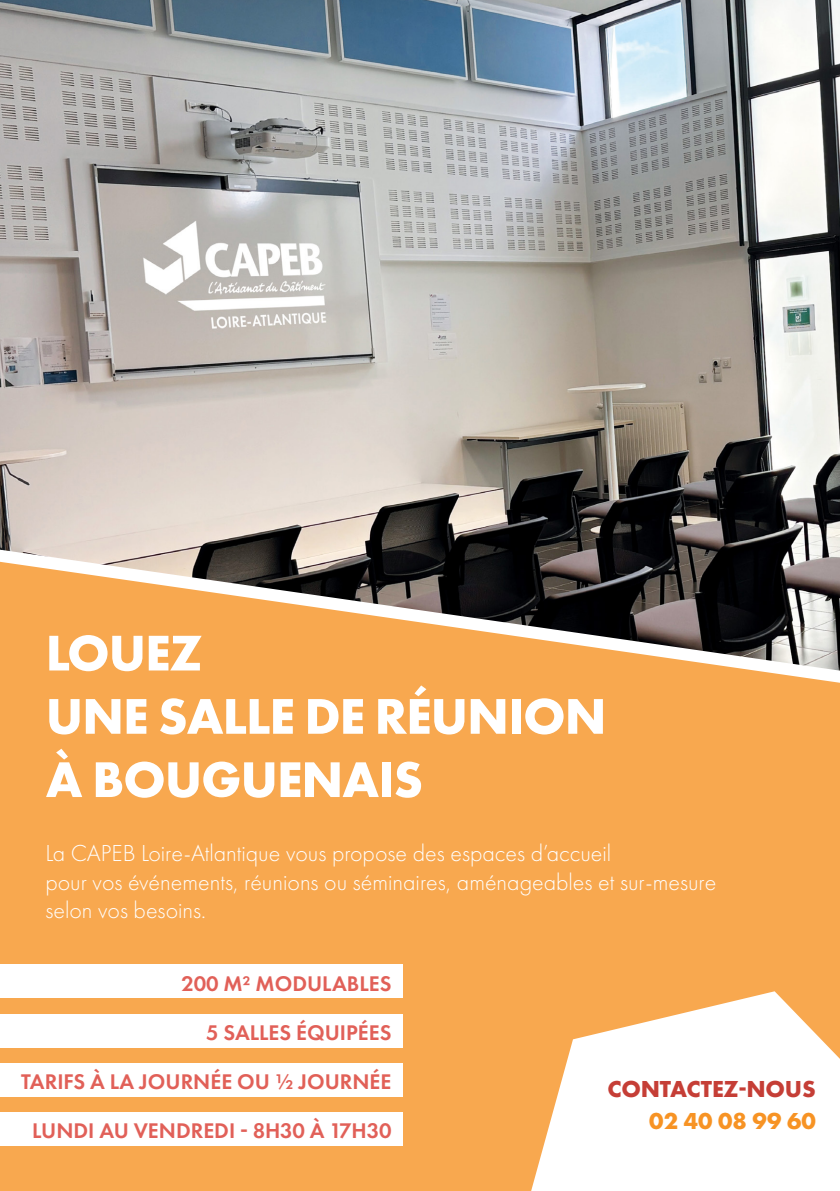
<style>
.page{position:relative;width:840px;height:1191px;background:#fff}
.page>*{position:absolute;margin:0;border:0;box-sizing:border-box;transform-origin:0 0}
.t1{font:700 52px "Futura PT";letter-spacing:-.02em;color:#fff}
.t2{font:300 24px "Futura PT";color:#fff}
.t3{font:700 24px "Futura PT";letter-spacing:-.01em;color:#c53e36}
.t4{font:700 24px "Futura PT";color:#f79324}
.t5{font:600 22px "Futura PT";color:#e16058}
.s1{color:#e16057}
</style>
<div class="page">
<div style="left:0;top:692px;width:839px;height:499px;background:#f8a84f"></div>
<svg style="left:531px;top:991px;width:308px;height:200px"></svg>
<div style="left:0;top:964px;width:403px;height:34px;background:#fff"></div>
<div style="left:0;top:1013px;width:403px;height:34px;background:#fff"></div>
<div style="left:0;top:1062px;width:403px;height:34px;background:#fff"></div>
<div style="left:0;top:1112px;width:403px;height:34px;background:#fff"></div>
<img style="left:0;top:0;width:839px;height:541px">
<svg style="left:0;top:541px;width:839px;height:151px;background:#a88157"></svg>
<p class="t1" style="left:46px;top:619px;width:158px">LOUEZ</p>
<p class="t1" style="left:46px;top:683px;width:562px">UNE SALLE DE RÉUNION</p>
<p class="t1" style="left:46px;top:746px;width:379px">À BOUGUENAIS</p>
<p class="t2" style="left:45px;top:839px;width:567px">La CAPEB Loire-Atlantique vous propose des espaces d’accueil</p>
<p class="t2" style="left:45px;top:868px;width:672px">pour vos événements, réunions ou séminaires, aménageables et sur-mesure</p>
<p class="t2" style="left:45px;top:896px;width:162px">selon vos besoins.</p>
<p class="t5" style="left:181px;top:969px;width:211px">200 M² MODULABLES</p>
<p class="t5" style="left:206px;top:1018px;width:187px">5 SALLES ÉQUIPÉES</p>
<p class="t5" style="left:21px;top:1067px;width:372px">TARIFS À LA JOURNÉE OU <span class="s1">½ JOURNÉE</span></p>
<p class="t5" style="left:32px;top:1117px;width:360px">LUNDI AU VENDREDI - 8H30 À 17H30</p>
<p class="t4" style="left:649px;top:1105px;width:168px">02 40 08 99 60</p>
<p class="t3" style="left:607px;top:1073px;width:210px">CONTACTEZ-NOUS</p>
</div>
